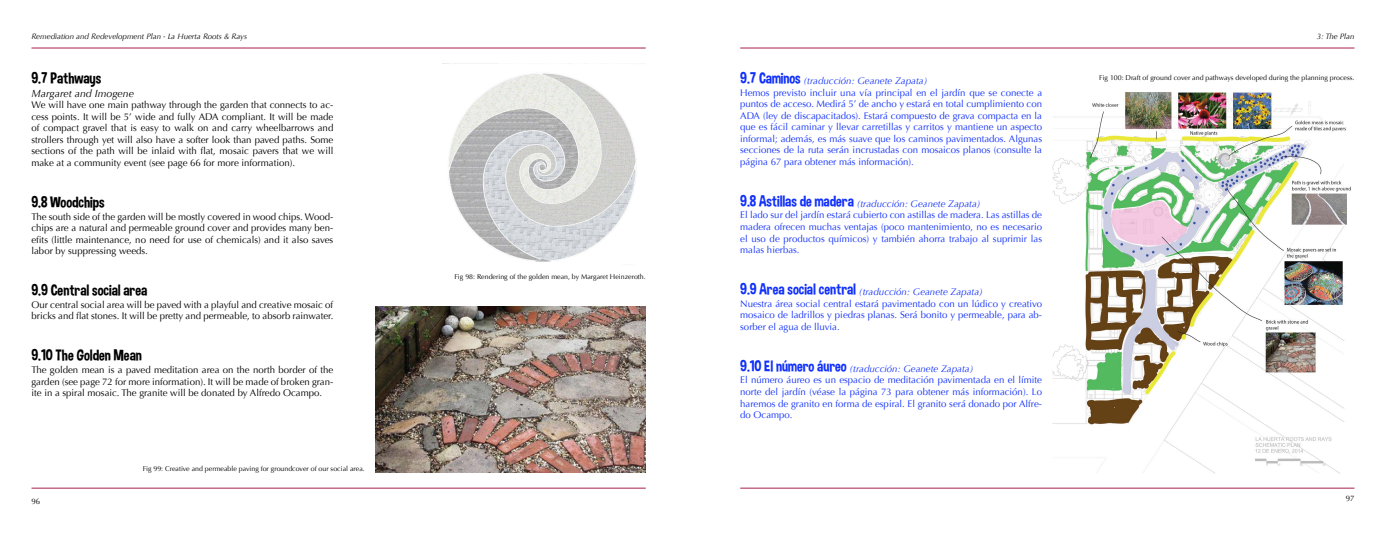
<style>
.page{position:relative;width:1386px;height:536px;background:#fff}
.page>*{position:absolute;margin:0;border:0;box-sizing:border-box;transform-origin:0 0}
.t1{font:15.75px "Dimbo";color:#000}
.t2{font:italic 10.5px "Optima";color:#000}
.t3{font:9.62px/11.5px "Optima";color:#1130fb}
.t4{font:9.62px/11.5px "Optima";color:#000;text-align:justify}
.t5{font:italic 7.88px "Optima";color:#000}
.t6{font:7.88px "Optima";color:#000}
.t7{font:7px "Optima";color:#000}
.s1{font-family:"Dimbo";font-size:15.75px}
.s2{font-style:italic}
</style>
<div class="page">
<hr style="left:32px;top:48px;width:614px;height:1px;background:#a61f50">
<hr style="left:740px;top:48px;width:614px;height:1px;background:#a61f50">
<hr style="left:32px;top:487px;width:614px;height:1px;background:#a61f50">
<hr style="left:740px;top:487px;width:614px;height:1px;background:#a61f50">
<img style="left:375px;top:306px;width:271px;height:166px">
<img style="left:442px;top:63px;width:194px;height:199px">
<img style="left:1053px;top:93px;width:298px;height:380px">
<p class="t5" style="left:32px;top:31px;width:217px">Remediation and Redevelopment Plan - La Huerta Roots &amp; Rays</p>
<p class="t5" style="left:1317px;top:31px;width:39px">3: The Plan</p>
<h1 class="t1" style="left:32px;top:68px;width:71px">9.7 Pathways</h1>
<p class="t2" style="left:32px;top:87px;width:104px">Margaret and Imogene</p>
<p class="t4" style="left:32px;top:99px;width:303px">We will have one main pathway through the garden that connects to ac&shy;cess points. It will be 5’ wide and fully ADA compliant. It will be made of compact gravel that is easy to walk on and carry wheelbarrows and strollers through yet will also have a softer look than paved paths. Some sections of the path will be inlaid with flat, mosaic pavers that we will make at a community event (see page 66 for more information).</p>
<h1 class="t1" style="left:32px;top:192px;width:75px">9.8 Woodchips</h1>
<p class="t4" style="left:32px;top:210px;width:303px">The south side of the garden will be mostly covered in wood chips. Wood&shy;chips are a natural and permeable ground cover and provides many ben&shy;efits (little maintenance, no need for use of chemicals) and it also saves labor by suppressing weeds.</p>
<h1 class="t1" style="left:32px;top:281px;width:117px">9.9 Central social area</h1>
<p class="t4" style="left:32px;top:299px;width:303px">Our central social area will be paved with a playful and creative mosaic of bricks and flat stones. It will be pretty and permeable, to absorb rainwater.</p>
<h1 class="t1" style="left:32px;top:346px;width:112px">9.10 The Golden Mean</h1>
<p class="t4" style="left:32px;top:364px;width:303px">The golden mean is a paved meditation area on the north border of the garden (see page 72 for more information). It will be made of broken gran&shy;ite in a spiral mosaic. The granite will be donated by Alfredo Ocampo.</p>
<p class="t7" style="left:455px;top:272px;width:193px">Fig 98: Rendering of the golden mean, by Margaret Heinzeroth.</p>
<p class="t3" style="left:740px;top:75px;width:303px"><span class="s1">9.7 Caminos</span> <span class="s2">(traducción: Geanete Zapata)<br></span>Hemos previsto incluir una vía principal en el jardín que se conecte a puntos de acceso. Medirá 5’ de ancho y estará en total cumplimiento con ADA (ley de discapacitados). Estará compuesto de grava compacta en la que es fácil caminar y llevar carretillas y carritos y mantiene un aspecto informal; además, es más suave que los caminos pavimentados. Algunas secciones de la ruta serán incrustadas con mosaicos planos (consulte la página 67 para obtener más información).</p>
<p class="t3" style="left:740px;top:198px;width:303px"><span class="s1">9.8 Astillas de madera</span> <span class="s2">(traducción: Geanete Zapata)<br></span>El lado sur del jardín estará cubierto con astillas de madera. Las astillas de madera ofrecen muchas ventajas (poco mantenimiento, no es necesario el uso de productos químicos) y también ahorra trabajo al suprimir las malas hierbas.</p>
<p class="t3" style="left:740px;top:286px;width:303px"><span class="s1">9.9 Area social central</span> <span class="s2">(traducción: Geanete Zapata)<br></span>Nuestra área social central estará pavimentado con un lúdico y creativo mosaico de ladrillos y piedras planas. Será bonito y permeable, para ab&shy;sorber el agua de lluvia.</p>
<p class="t3" style="left:740px;top:363px;width:303px"><span class="s1">9.10 El número áureo</span> <span class="s2">(traducción: Geanete Zapata)<br></span>El número áureo es un espacio de meditación pavimentada en el límite norte del jardín (véase la página 73 para obtener más información). Lo haremos de granito en forma de espiral. El granito será donado por Alfre&shy;do Ocampo.</p>
<p class="t7" style="left:1099px;top:73px;width:257px">Fig 100: Draft of ground cover and pathways developed during the planning process.</p>
<p class="t7" style="left:143px;top:465px;width:224px">Fig 99: Creative and permeable paving for groundcover of our social area.</p>
<p class="t6" style="left:32px;top:496px;width:10px">96</p>
<p class="t6" style="left:1346px;top:493px;width:10px">97</p>
</div>
